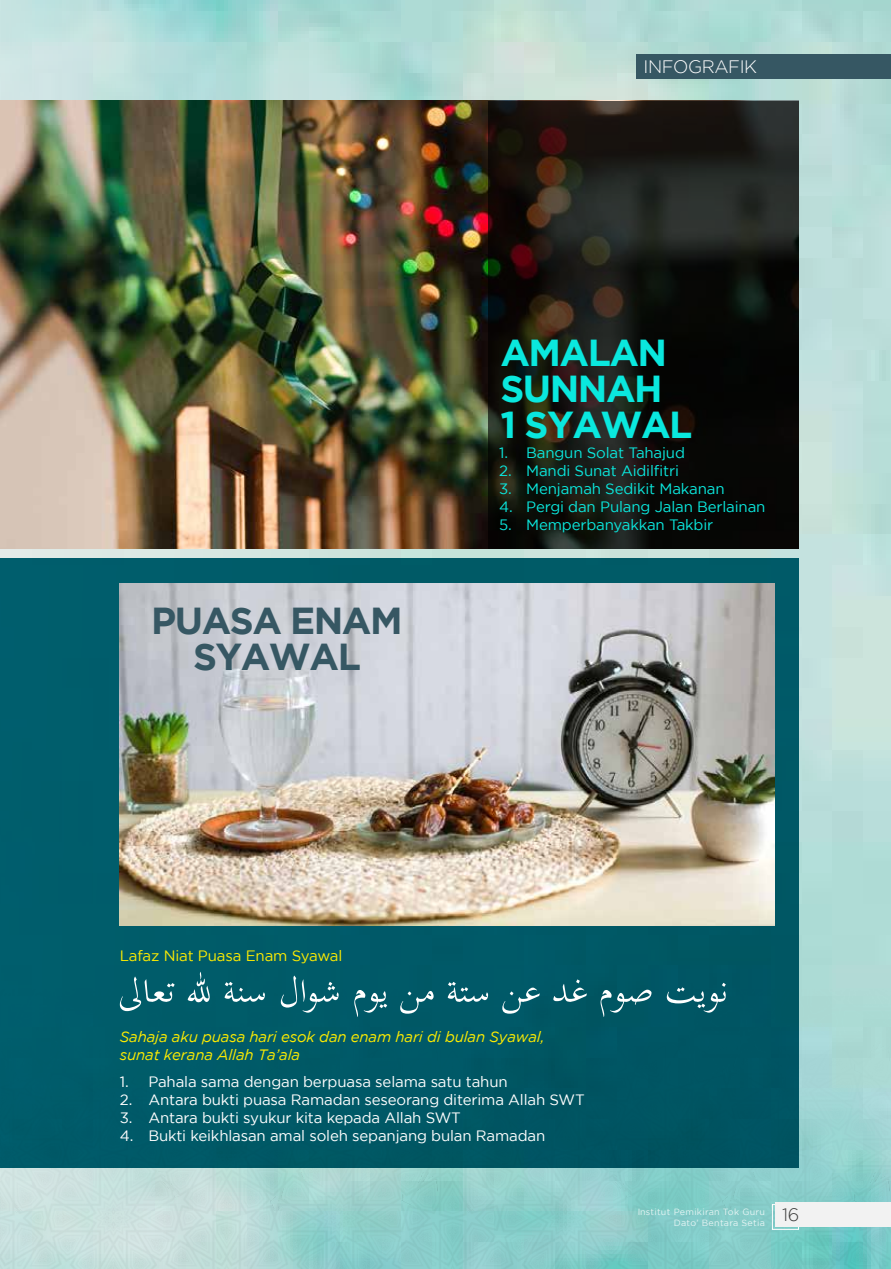
<style>
.page{position:relative;width:891px;height:1269px;background:#fff}
.page>*{position:absolute;margin:0;border:0;box-sizing:border-box;transform-origin:0 0}
.t1{font:700 37.5px/36px "Gotham";letter-spacing:-.04em;color:#0ae8de}
.t2{font:700 37.5px/36px "Gotham";letter-spacing:-.04em;color:#365763;text-align:center}
.t3{font:300 18px "Gotham";letter-spacing:-.02em;color:#fff}
.t4{font:15px "Gotham";letter-spacing:-.01em;color:#fff}
.t5{font:15px "Gotham";letter-spacing:-.01em;color:#0ae8de}
.t6{font:italic 15px/18px "Gotham";letter-spacing:-.01em;color:#ffed00}
.t7{font:15px "Gotham";letter-spacing:-.01em;color:#ffed00}
.t8{font:9px/10.8px "Gotham";letter-spacing:.03em;color:#fff}
</style>
<div class="page">
<img style="left:0;top:0;width:891px;height:1269px">
<img style="left:0;top:101px;width:488px;height:447px">
<div style="left:0;top:559px;width:799px;height:609px;background:#005a68"></div>
<img style="left:120px;top:584px;width:655px;height:341px">
<svg style="left:120px;top:976px;width:55px;height:35px"></svg>
<svg style="left:188px;top:972px;width:22px;height:30px"></svg>
<svg style="left:225px;top:982px;width:40px;height:20px"></svg>
<svg style="left:281px;top:976px;width:58px;height:37px"></svg>
<svg style="left:354px;top:990px;width:33px;height:27px"></svg>
<svg style="left:400px;top:991px;width:34px;height:23px"></svg>
<svg style="left:448px;top:982px;width:40px;height:20px"></svg>
<svg style="left:502px;top:988px;width:38px;height:26px"></svg>
<svg style="left:553px;top:979px;width:34px;height:23px"></svg>
<svg style="left:601px;top:990px;width:51px;height:27px"></svg>
<svg style="left:667px;top:983px;width:59px;height:30px"></svg>
<svg style="left:488px;top:101px;width:311px;height:447px;background:#171611"></svg>
<div style="left:772px;top:1204px;width:27px;height:26px;border:1px solid #fff"></div>
<div style="left:775px;top:1203px;width:116px;height:24px;background:#f2f2f2"></div>
<div style="left:636px;top:54px;width:255px;height:25px;background:#365763"></div>
<p class="t3" style="left:644px;top:57px;width:115px">INFOGRAFIK</p>
<h1 class="t2" style="left:151px;top:602px;width:253px">PUASA ENAM<br>SYAWAL</h1>
<h1 class="t1" style="left:500px;top:334px;width:193px">AMALAN<br>SUNNAH<br>1 SYAWAL</h1>
<p class="t5" style="left:499px;top:445px;width:187px">1. Bangun Solat Tahajud</p>
<p class="t5" style="left:499px;top:463px;width:181px">2. Mandi Sunat Aidilfitri</p>
<p class="t5" style="left:499px;top:481px;width:227px">3. Menjamah Sedikit Makanan</p>
<p class="t5" style="left:499px;top:499px;width:268px">4. Pergi dan Pulang Jalan Berlainan</p>
<p class="t5" style="left:499px;top:517px;width:216px">5. Memperbanyakkan Takbir</p>
<p class="t7" style="left:120px;top:947px;width:224px">Lafaz Niat Puasa Enam Syawal</p>
<p class="t6" style="left:120px;top:1027px;width:426px">Sahaja aku puasa hari esok dan enam hari di bulan Syawal, sunat kerana Allah Ta’ala</p>
<p class="t4" style="left:120px;top:1074px;width:389px">1. Pahala sama dengan berpuasa selama satu tahun</p>
<p class="t4" style="left:120px;top:1092px;width:466px">2. Antara bukti puasa Ramadan seseorang diterima Allah SWT</p>
<p class="t4" style="left:120px;top:1110px;width:343px">3. Antara bukti syukur kita kepada Allah SWT</p>
<p class="t4" style="left:120px;top:1128px;width:427px">4. Bukti keikhlasan amal soleh sepanjang bulan Ramadan</p>
<p class="t8" style="left:674px;top:1206px;width:127px;text-indent:-37px">Institut Pemikiran Tok Guru<br>Dato’ Bentara Setia <sup>16</sup></p>
</div>
